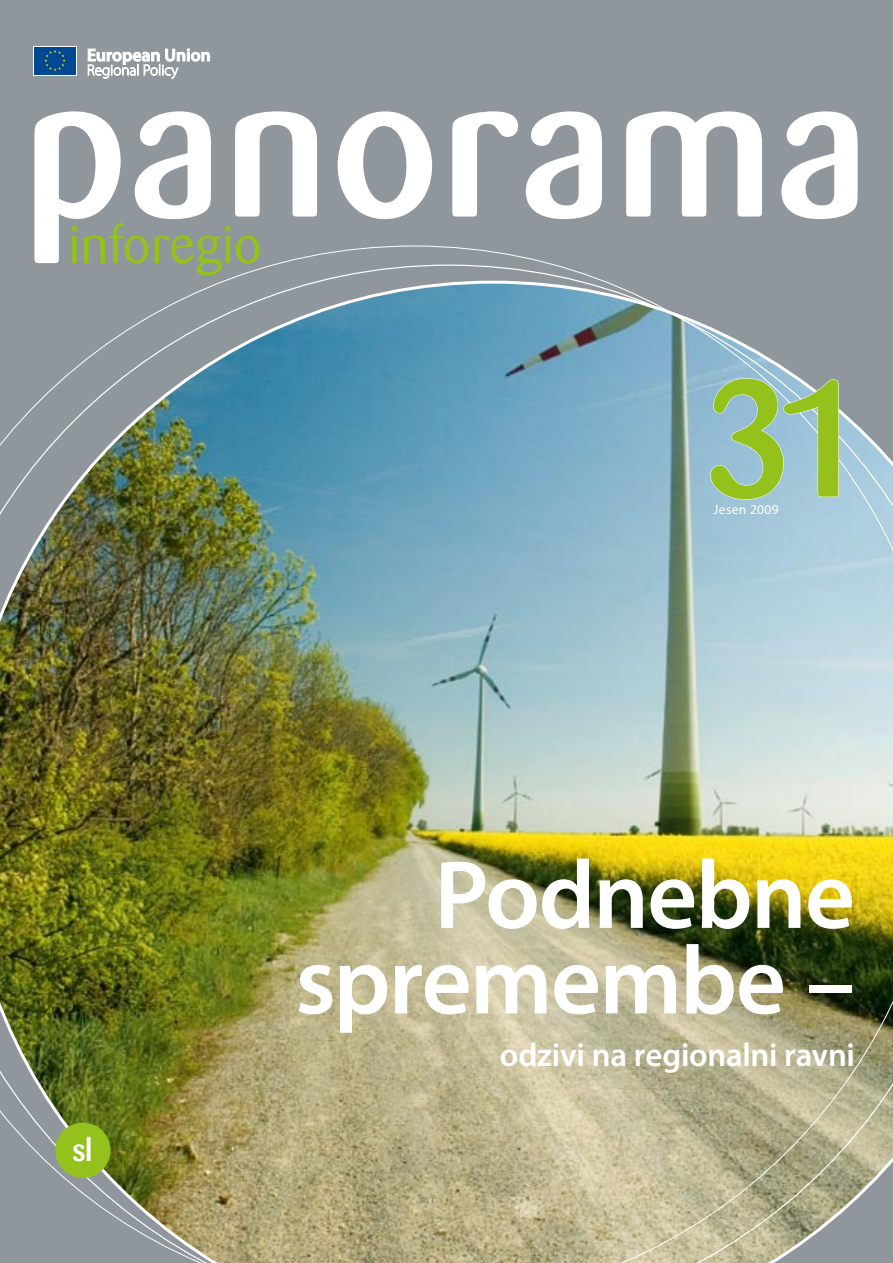
<style>
.page{position:relative;width:893px;height:1263px;background:#8f979c}
.page>*{position:absolute;margin:0;border:0;box-sizing:border-box;transform-origin:0 0}
.t1{font:500 198px "Barmeno";letter-spacing:.02em;color:#fff}
.t2{font:500 163.2px "Barmeno";color:#94c11c}
.t3{font:600 97.5px/85.5px "Myriad Pro";letter-spacing:-.02em;color:#fff;text-align:right}
.t4{font:52.5px "Barmeno";letter-spacing:.015em;color:#94c11c}
.t5{font:600 33px "Myriad Pro";letter-spacing:-.01em;color:#fff}
.t6{font:500 31.5px "Barmeno";color:#fff}
.t7{font:13.5px "Myriad Pro";letter-spacing:.03em;color:#fff}
</style>
<div class="page">
<img style="left:0;top:265px;width:893px;height:998px">
<svg style="left:710px;top:378px;width:129px;height:122px;background:#a1c3d7"></svg>
<div style="left:55px;top:1123px;width:56px;height:55px;background:#94c11c;border-radius:50%"></div>
<svg style="left:33px;top:46px;width:44px;height:29px"></svg>
<div style="left:34px;top:47px;width:42px;height:27px;background:#004894"></div>
<svg style="left:44px;top:50px;width:22px;height:21px"></svg>
<svg style="left:88px;top:49px;width:122px;height:30px"></svg>
<h1 class="t1" style="left:24px;top:31px;width:845px">panorama</h1>
<h3 class="t4" style="left:69px;top:215px;width:194px">inforegio</h3>
<h2 class="t2" style="left:704px;top:344px;width:163px">31</h2>
<p class="t7" style="left:714px;top:502px;width:67px">Jesen 2009</p>
<p class="t6" style="left:72px;top:1131px;width:22px">sl</p>
<h3 class="t3" style="left:295px;top:854px;width:561px">Podnebne spremembe –</h3>
<p class="t5" style="left:500px;top:1036px;width:357px">odzivi na regionalni ravni</p>
</div>
